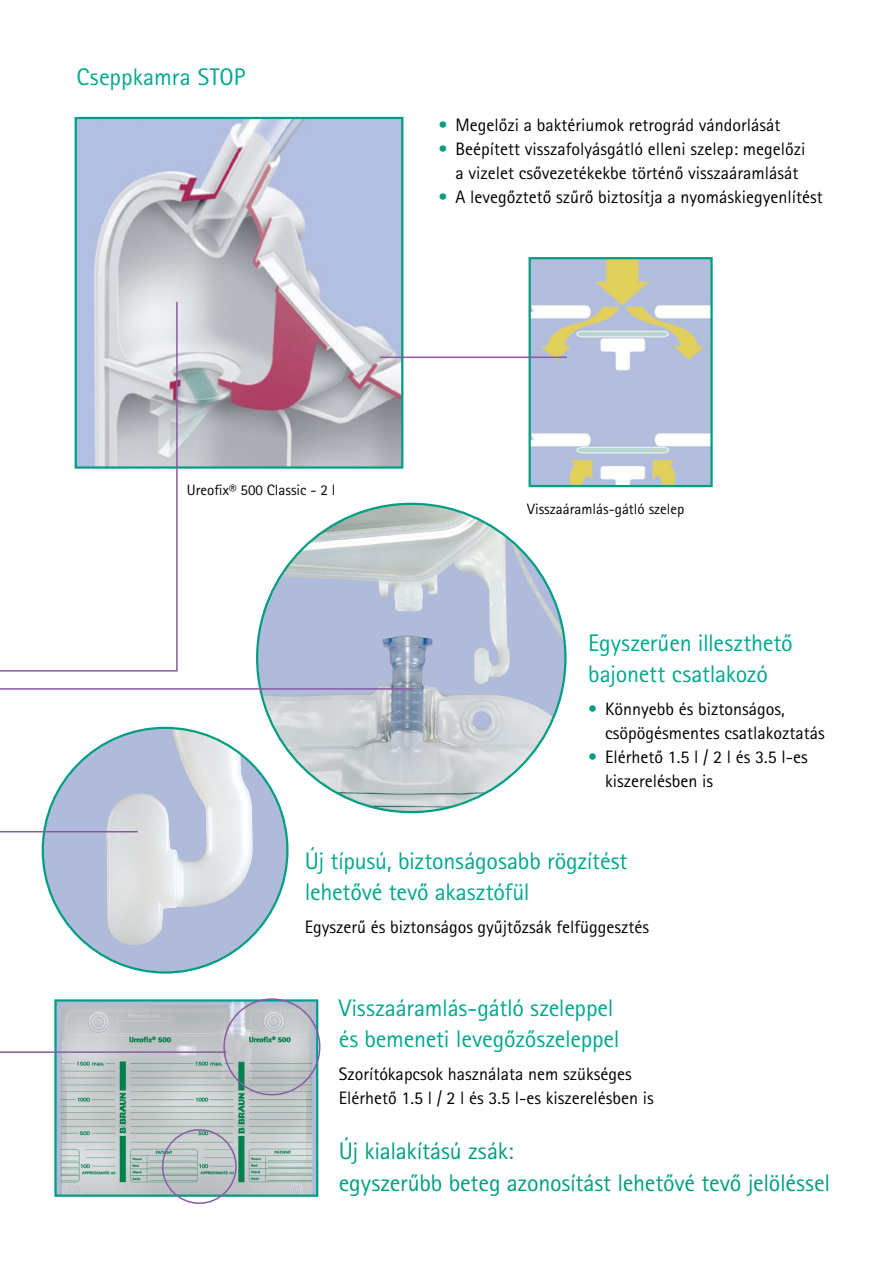
<style>
.page{position:relative;width:893px;height:1263px;background:#fff}
.page>*{position:absolute;margin:0;border:0;box-sizing:border-box;transform-origin:0 0}
.t1{font:24px/31.5px "Rotis Sans Serif Pro";letter-spacing:-.01em;color:#00a88e}
.t2{font:24px/31.5px "Rotis Sans Serif Pro";letter-spacing:-.01em;color:#009e83}
.t3{font:18px/24px "Rotis Sans Serif Pro";color:#000}
.t4{font:15px "Rotis Sans Serif Pro";color:#000}
.s1{color:#009e83}
</style>
<div class="page">
<img style="left:262px;top:504px;width:302px;height:308px">
<div style="left:43px;top:728px;width:244px;height:244px;background:#b0bbdb;border-radius:50%"></div>
<img style="left:102px;top:812px;width:151px;height:137px">
<img style="left:60px;top:1002px;width:253px;height:192px">
<div style="left:54px;top:999px;width:264px;height:198px;border:2px solid #009e83"></div>
<img style="left:78px;top:120px;width:322px;height:346px">
<div style="left:75px;top:117px;width:328px;height:352px;border:2px solid #009e83"></div>
<img style="left:532px;top:260px;width:178px;height:224px">
<div style="left:529px;top:257px;width:184px;height:230px;border:2px solid #009e83"></div>
<svg style="left:0;top:687px;width:415px;height:125px"></svg>
<hr style="left:0;top:831px;width:138px;height:1px;background:#8a5ba5">
<svg style="left:0;top:866px;width:228px;height:188px"></svg>
<svg style="left:0;top:300px;width:178px;height:372px"></svg>
<div style="left:162px;top:1129px;width:75px;height:75px;border:2px solid #8a5ba5;border-radius:50%"></div>
<hr style="left:380px;top:356px;width:187px;height:2px;background:#8a5ba5">
<div style="left:223px;top:998px;width:97px;height:97px;border:2px solid #8a5ba5;border-radius:50%"></div>
<h1 class="t1" style="left:77px;top:61px;width:170px">Cseppkamra STOP</h1>
<p class="t3" style="left:438px;top:114px;width:343px"><span class="s1">•</span> Megelőzi a baktériumok retrográd vándorlását</p>
<p class="t3" style="left:438px;top:138px;width:368px;text-align:center"><span class="s1">•</span> Beépített visszafolyásgátló elleni szelep: megelőzi a vizelet csővezetékekbe történő visszaáramlását</p>
<p class="t3" style="left:438px;top:186px;width:386px"><span class="s1">•</span> A levegőztető szűrő biztosítja a nyomáskiegyenlítést</p>
<p class="t4" style="left:187px;top:481px;width:150px">Ureofix® 500 Classic - 2 l</p>
<p class="t4" style="left:527px;top:500px;width:159px">Visszaáramlás-gátló szelep</p>
<h1 class="t1" style="left:588px;top:627px;width:206px">Egyszerűen illeszthető bajonett csatlakozó</h1>
<p class="t3" style="left:605px;top:697px;width:221px;text-indent:-17px"><span class="s1">•</span> Könnyebb és biztonságos, csöpögésmentes csatlakoztatás</p>
<p class="t3" style="left:605px;top:745px;width:204px;text-indent:-17px"><span class="s1">•</span> Elérhető 1.5 l / 2 l és 3.5 l-es kiszerelésben is</p>
<h1 class="t1" style="left:305px;top:845px;width:324px">Új típusú, biztonságosabb rögzítést lehetővé tevő akasztófül</h1>
<p class="t3" style="left:305px;top:915px;width:346px">Egyszerű és biztonságos gyűjtőzsák felfüggesztés</p>
<h1 class="t1" style="left:339px;top:992px;width:282px">Visszaáramlás-gátló szeleppel és bemeneti levegőzőszeleppel</h1>
<p class="t3" style="left:339px;top:1062px;width:317px">Szorítókapcsok használata nem szükséges<br>Elérhető 1.5 l / 2 l és 3.5 l-es kiszerelésben is</p>
<h1 class="t2" style="left:339px;top:1136px;width:493px">Új kialakítású zsák:<br>egyszerűbb beteg azonosítást lehetővé tevő jelöléssel</h1>
</div>
